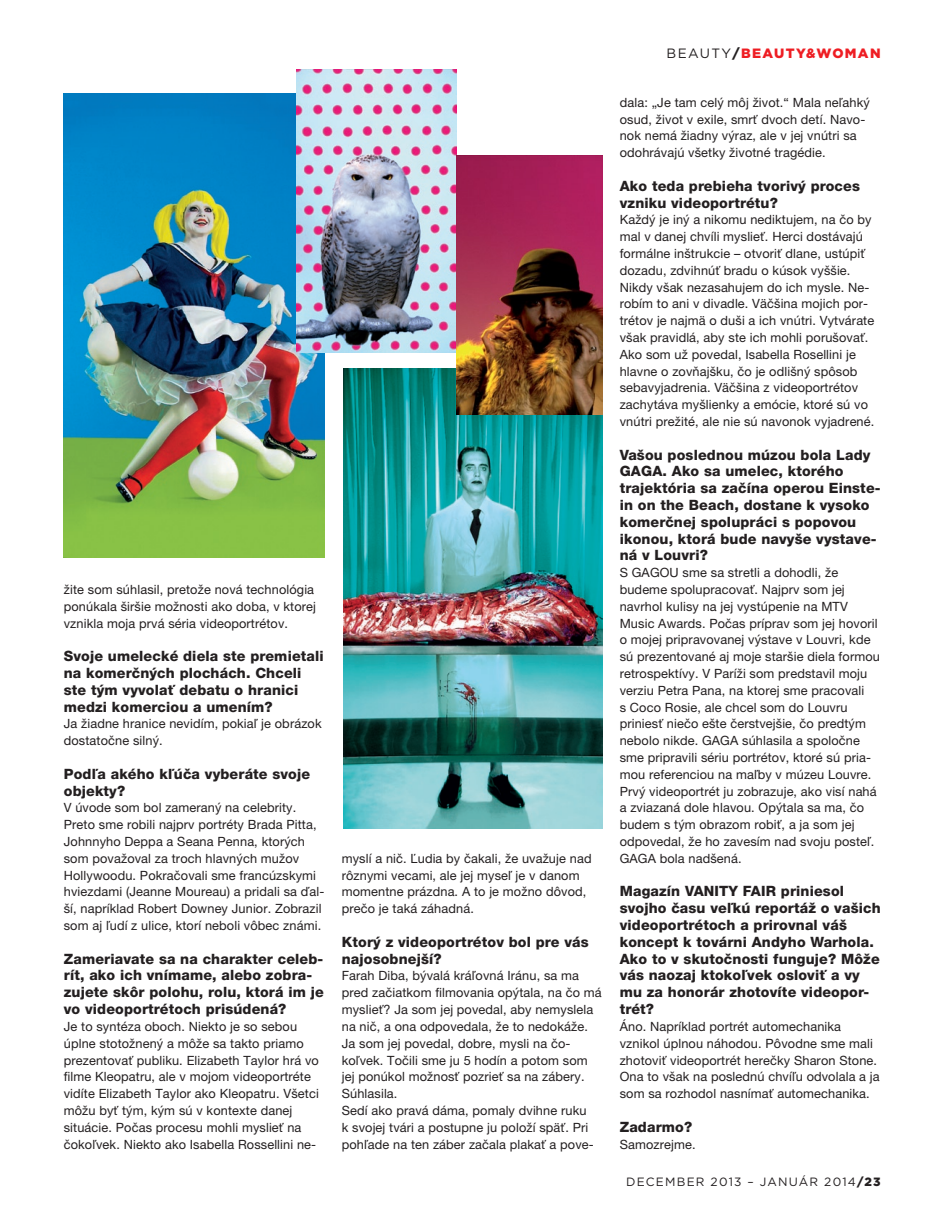
<style>
.page{position:relative;width:936px;height:1212px;background:#fff}
.page>*{position:absolute;margin:0;border:0;box-sizing:border-box;transform-origin:0 0}
._0_otazka{font:800 14.25px/16.8px "Helvetica Neue LT Pro";letter-spacing:.01em;color:#231f20}
.t1{font:900 13.5px "Gotham";letter-spacing:.1em;color:#ee1d23}
._0_chleba{font:12.75px/16.8px "Helvetica Neue LT Pro";letter-spacing:.01em;color:#231f20}
.t2{font:12px "Gotham";letter-spacing:.1em;color:#231f20}
.s1{font-weight:400;color:#231f20}
.s2{color:#231f20}
.s3{font-weight:900}
</style>
<div class="page">
<img style="left:64px;top:94px;width:261px;height:463px">
<img style="left:343px;top:369px;width:259px;height:459px">
<img style="left:297px;top:69px;width:159px;height:283px">
<img style="left:457px;top:155px;width:145px;height:259px">
<p class="_0_chleba" style="left:64px;top:581px;width:254px">žite som súhlasil, pretože nová technológia ponúkala širšie možnosti ako doba, v ktorej vznikla moja prvá séria videoportrétov.</p>
<p class="_0_otazka" style="left:64px;top:648px;width:261px">Svoje umelecké diela ste premietali na komerčných plochách. Chceli ste tým vyvolať debatu o hranici medzi komerciou a umením?</p>
<p class="_0_chleba" style="left:64px;top:715px;width:259px">Ja žiadne hranice nevidím, pokiaľ je obrázok dostatočne silný.</p>
<p class="_0_otazka" style="left:64px;top:765px;width:248px">Podľa akého kľúča vyberáte svoje objekty?</p>
<p class="_0_chleba" style="left:64px;top:799px;width:262px">V úvode som bol zameraný na celebrity.<br>Preto sme robili najprv portréty Brada Pitta, Johnnyho Deppa a Seana Penna, ktorých som považoval za troch hlavných mužov Hollywoodu. Pokračovali sme francúzskymi hviezdami (Jeanne Moureau) a pridali sa ďal&shy;ší, napríklad Robert Downey Junior. Zobrazil som aj ľudí z ulice, ktorí neboli vôbec známi.</p>
<p class="_0_otazka" style="left:64px;top:950px;width:261px">Zameriavate sa na charakter celeb&shy;rít, ako ich vnímame, alebo zobra&shy;zujete skôr polohu, rolu, ktorá im je vo videoportrétoch prisúdená?</p>
<p class="_0_chleba" style="left:64px;top:1018px;width:256px">Je to syntéza oboch. Niekto je so sebou úplne stotožnený a môže sa takto priamo prezentovať publiku. Elizabeth Taylor hrá vo filme Kleopatru, ale v mojom videoportréte vidíte Elizabeth Taylor ako Kleopatru. Všetci môžu byť tým, kým sú v kontexte danej situácie. Počas procesu mohli myslieť na čokoľvek. Niekto ako Isabella Rossellini ne-</p>
<p class="_0_chleba" style="left:342px;top:850px;width:251px">myslí a nič. Ľudia by čakali, že uvažuje nad rôznymi vecami, ale jej myseľ je v danom momentne prázdna. A to je možno dôvod, prečo je taká záhadná.</p>
<p class="_0_otazka" style="left:342px;top:933px;width:248px">Ktorý z videoportrétov bol pre vás najosobnejší?</p>
<p class="_0_chleba" style="left:342px;top:967px;width:261px">Farah Diba, bývalá kráľovná Iránu, sa ma pred začiatkom filmovania opýtala, na čo má myslieť? Ja som jej povedal, aby nemyslela na nič, a ona odpovedala, že to nedokáže.<br>Ja som jej povedal, dobre, mysli na čo&shy;koľvek. Točili sme ju 5 hodín a potom som jej ponúkol možnosť pozrieť sa na zábery.<br>Súhlasila.</p>
<p class="_0_chleba" style="left:342px;top:1102px;width:253px">Sedí ako pravá dáma, pomaly dvihne ruku k svojej tvári a postupne ju položí späť. Pri pohľade na ten záber začala plakať a pove-</p>
<p class="t1" style="left:666px;top:43px;width:215px"><span class="s1">BEAUTY</span><span class="s2">/</span>BEAUTY&amp;WOMAN</p>
<p class="_0_chleba" style="left:619px;top:94px;width:252px">dala: „Je tam celý môj život.“ Mala neľahký osud, život v exile, smrť dvoch detí. Navo&shy;nok nemá žiadny výraz, ale v jej vnútri sa odohrávajú všetky životné tragédie.</p>
<p class="_0_otazka" style="left:619px;top:177px;width:242px">Ako teda prebieha tvorivý proces vzniku videoportrétu?</p>
<p class="_0_chleba" style="left:619px;top:211px;width:256px">Každý je iný a nikomu nediktujem, na čo by mal v danej chvíli myslieť. Herci dostávajú formálne inštrukcie – otvoriť dlane, ustúpiť dozadu, zdvihnúť bradu o kúsok vyššie.<br>Nikdy však nezasahujem do ich mysle. Ne&shy;robím to ani v divadle. Väčšina mojich por&shy;trétov je najmä o duši a ich vnútri. Vytvárate však pravidlá, aby ste ich mohli porušovať.<br>Ako som už povedal, Isabella Rosellini je hlavne o zovňajšku, čo je odlišný spôsob sebavyjadrenia. Väčšina z videoportrétov zachytáva myšlienky a emócie, ktoré sú vo vnútri prežité, ale nie sú navonok vyjadrené.</p>
<p class="_0_otazka" style="left:619px;top:446px;width:262px">Vašou poslednou múzou bola Lady<br>GAGA. Ako sa umelec, ktorého trajektória sa začína operou Einste&shy;in on the Beach, dostane k vysoko komerčnej spolupráci s popovou ikonou, ktorá bude navyše vystave&shy;ná v Louvri?</p>
<p class="_0_chleba" style="left:619px;top:564px;width:262px">S GAGOU sme sa stretli a dohodli, že budeme spolupracovať. Najprv som jej navrhol kulisy na jej vystúpenie na MTV Music Awards. Počas príprav som jej hovoril o mojej pripravovanej výstave v Louvri, kde sú prezentované aj moje staršie diela formou retrospektívy. V Paríži som predstavil moju verziu Petra Pana, na ktorej sme pracovali<br>s Coco Rosie, ale chcel som do Louvru priniesť niečo ešte čerstvejšie, čo predtým nebolo nikde. GAGA súhlasila a spoločne sme pripravili sériu portrétov, ktoré sú pria&shy;mou referenciou na maľby v múzeu Louvre.<br>Prvý videoportrét ju zobrazuje, ako visí nahá a zviazaná dole hlavou. Opýtala sa ma, čo budem s tým obrazom robiť, a ja som jej odpovedal, že ho zavesím nad svoju posteľ.<br>GAGA bola nadšená.</p>
<p class="_0_otazka" style="left:619px;top:883px;width:262px">Magazín VANITY FAIR priniesol svojho času veľkú reportáž o vašich videoportrétoch a prirovnal váš koncept k továrni Andyho Warhola.<br>Ako to v skutočnosti funguje? Môže vás naozaj ktokoľvek osloviť a vy mu za honorár zhotovíte videopor&shy;trét?</p>
<p class="_0_chleba" style="left:619px;top:1018px;width:261px">Áno. Napríklad portrét automechanika vznikol úplnou náhodou. Pôvodne sme mali zhotoviť videoportrét herečky Sharon Stone.<br>Ona to však na poslednú chvíľu odvolala a ja som sa rozhodol nasnímať automechanika.</p>
<p class="_0_otazka" style="left:619px;top:1118px;width:74px">Zadarmo?</p>
<p class="_0_chleba" style="left:619px;top:1135px;width:77px">Samozrejme.</p>
<p class="t2" style="left:626px;top:1174px;width:256px">DECEMBER 2013 – JANUÁR 2014<span class="s3">/23</span></p>
</div>
